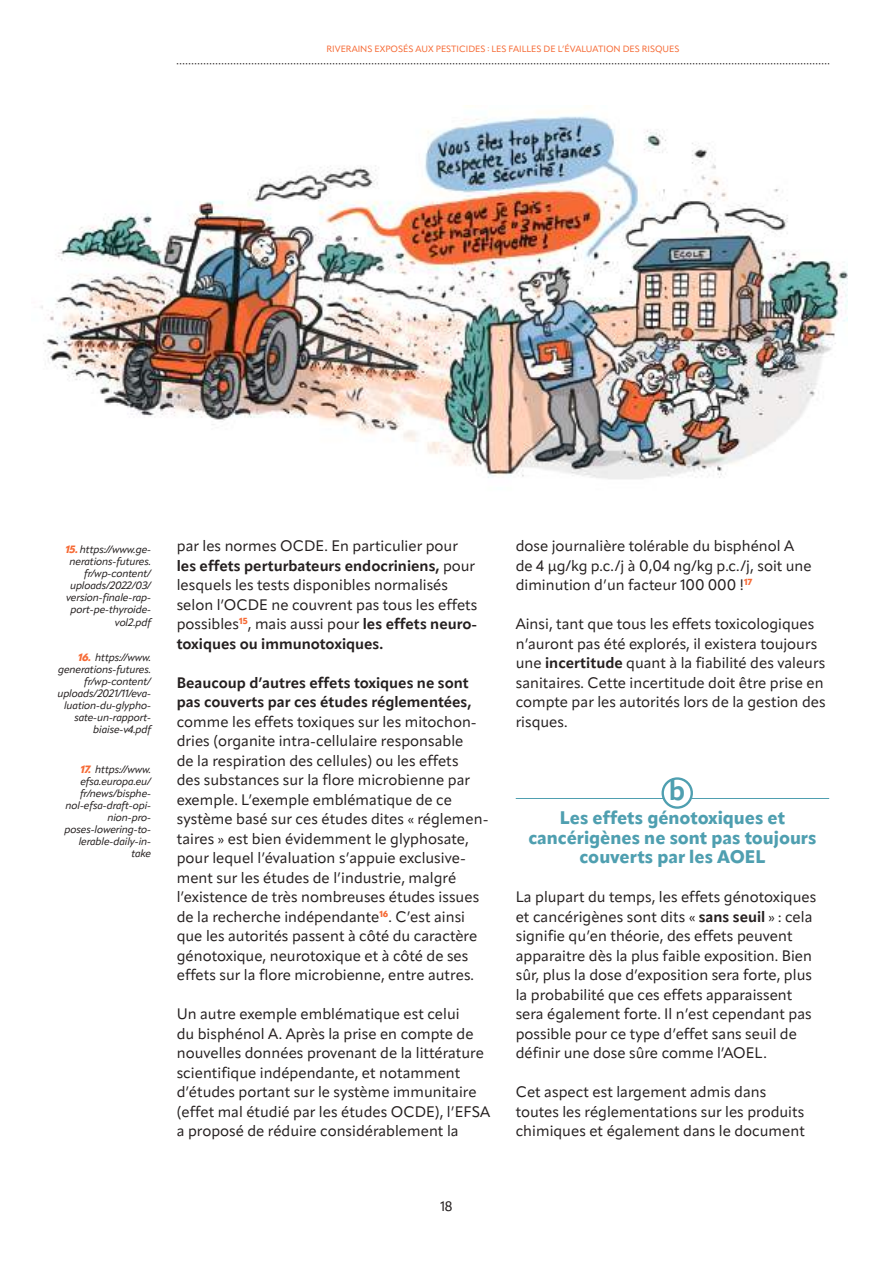
<style>
.page{position:relative;width:893px;height:1263px;background:#fff}
.page>*{position:absolute;margin:0;border:0;box-sizing:border-box;transform-origin:0 0}
.t1{font:700 27.3px "Apparat";color:#4f9fb0}
.t2{font:800 18px/19.5px "Apparat";color:#4f9fb0;text-align:center}
.t3{font:15px/19.5px "Apparat";color:#241f1f}
.t4{font:700 15px/19.5px "Apparat";color:#241f1f}
.t5{font:13.5px "Apparat";color:#241f1f}
.t6{font:italic 10.5px/12px "Apparat";letter-spacing:-.02em;color:#241f1f;text-align:right}
.t7{font:9px "Apparat";color:#f66a35}
.s1{font-weight:800;color:#f66a35}
.s2{font-weight:700}
</style>
<div class="page">
<img style="left:40px;top:106px;width:808px;height:373px">
<hr style="left:516px;top:798px;width:313px;height:1px;background:#4f9fb0">
<div style="left:663px;top:778px;width:29px;height:29px;background:#fff;border-radius:50%"></div>
<div style="left:661px;top:777px;width:32px;height:32px;border:2px solid #4f9fb0;border-radius:50%"></div>
<svg style="left:177px;top:64px;width:652px;height:1px"></svg>
<p class="t7" style="left:327px;top:44px;width:354px">RIVERAINS EXPOSÉS AUX PESTICIDES : LES FAILLES DE L’ÉVALUATION DES RISQUES</p>
<p class="t6" style="left:65px;top:544px;width:87px"><span class="s1">15.</span> https://www.ge&shy;nerations-futures. fr/wp-content/ uploads/2022/03/ version-finale-rap&shy;port-pe-thyroide&shy;vol2.pdf</p>
<p class="t6" style="left:57px;top:651px;width:95px"><span class="s1">16.</span> https://www. generations-futures. fr/wp-content/ uploads/2021/11/eva&shy;luation-du-glypho&shy;sate-un-rapport&shy;biaise-v4.pdf</p>
<p class="t6" style="left:65px;top:764px;width:88px"><span class="s1">17.</span> https://www. efsa.europa.eu/ fr/news/bisphe&shy;nol-efsa-draft-opi&shy;nion-pro&shy;poses-lowering-to&shy;lerable-daily-in&shy;take</p>
<p class="t3" style="left:177px;top:536px;width:302px">par les normes OCDE. En particulier pour <span class="s2">les effets perturbateurs endocriniens,</span> pour lesquels les tests disponibles normalisés selon l’OCDE ne couvrent pas tous les effets possibles<sup>15</sup>, mais aussi pour <span class="s2">les effets neuro&shy;toxiques ou immunotoxiques.</span></p>
<p class="t4" style="left:177px;top:673px;width:296px">Beaucoup d’autres effets toxiques ne sont pas couverts par ces études réglementées,</p>
<p class="t3" style="left:177px;top:712px;width:313px">comme les effets toxiques sur les mitochon&shy;dries (organite intra-cellulaire responsable<br>de la respiration des cellules) ou les effets<br>des substances sur la flore microbienne par exemple. L’exemple emblématique de ce système basé sur ces études dites « réglemen&shy;taires » est bien évidemment le glyphosate, pour lequel l’évaluation s’appuie exclusive&shy;ment sur les études de l’industrie, malgré l’existence de très nombreuses études issues de la recherche indépendante<sup>16</sup>. C’est ainsi que les autorités passent à côté du caractère génotoxique, neurotoxique et à côté de ses effets sur la flore microbienne, entre autres.</p>
<p class="t3" style="left:177px;top:1004px;width:315px">Un autre exemple emblématique est celui<br>du bisphénol A. Après la prise en compte de nouvelles données provenant de la littérature scientifique indépendante, et notamment d’études portant sur le système immunitaire (effet mal étudié par les études OCDE), l’EFSA a proposé de réduire considérablement la</p>
<p class="t5" style="left:440px;top:1198px;width:14px">18</p>
<p class="t3" style="left:516px;top:536px;width:298px">dose journalière tolérable du bisphénol A de 4 µg/kg p.c./j à 0,04 ng/kg p.c./j, soit une diminution d’un facteur 100 000 !<sup>17</sup></p>
<p class="t3" style="left:516px;top:614px;width:311px">Ainsi, tant que tous les effets toxicologiques n’auront pas été explorés, il existera toujours une <span class="s2">incertitude</span> quant à la fiabilité des valeurs sanitaires. Cette incertitude doit être prise en compte par les autorités lors de la gestion des risques.</p>
<h1 class="t1" style="left:669px;top:774px;width:18px">b</h1>
<p class="t2" style="left:528px;top:808px;width:290px">Les effets génotoxiques et cancérigènes ne sont pas toujours couverts par les AOEL</p>
<p class="t3" style="left:516px;top:887px;width:302px">La plupart du temps, les effets génotoxiques et cancérigènes sont dits « <span class="s2">sans seuil</span> » : cela signifie qu’en théorie, des effets peuvent apparaitre dès la plus faible exposition. Bien sûr, plus la dose d’exposition sera forte, plus la probabilité que ces effets apparaissent sera également forte. Il n’est cependant pas possible pour ce type d’effet sans seuil de définir une dose sûre comme l’AOEL.</p>
<p class="t3" style="left:516px;top:1082px;width:291px">Cet aspect est largement admis dans toutes les réglementations sur les produits chimiques et également dans le document</p>
</div>
